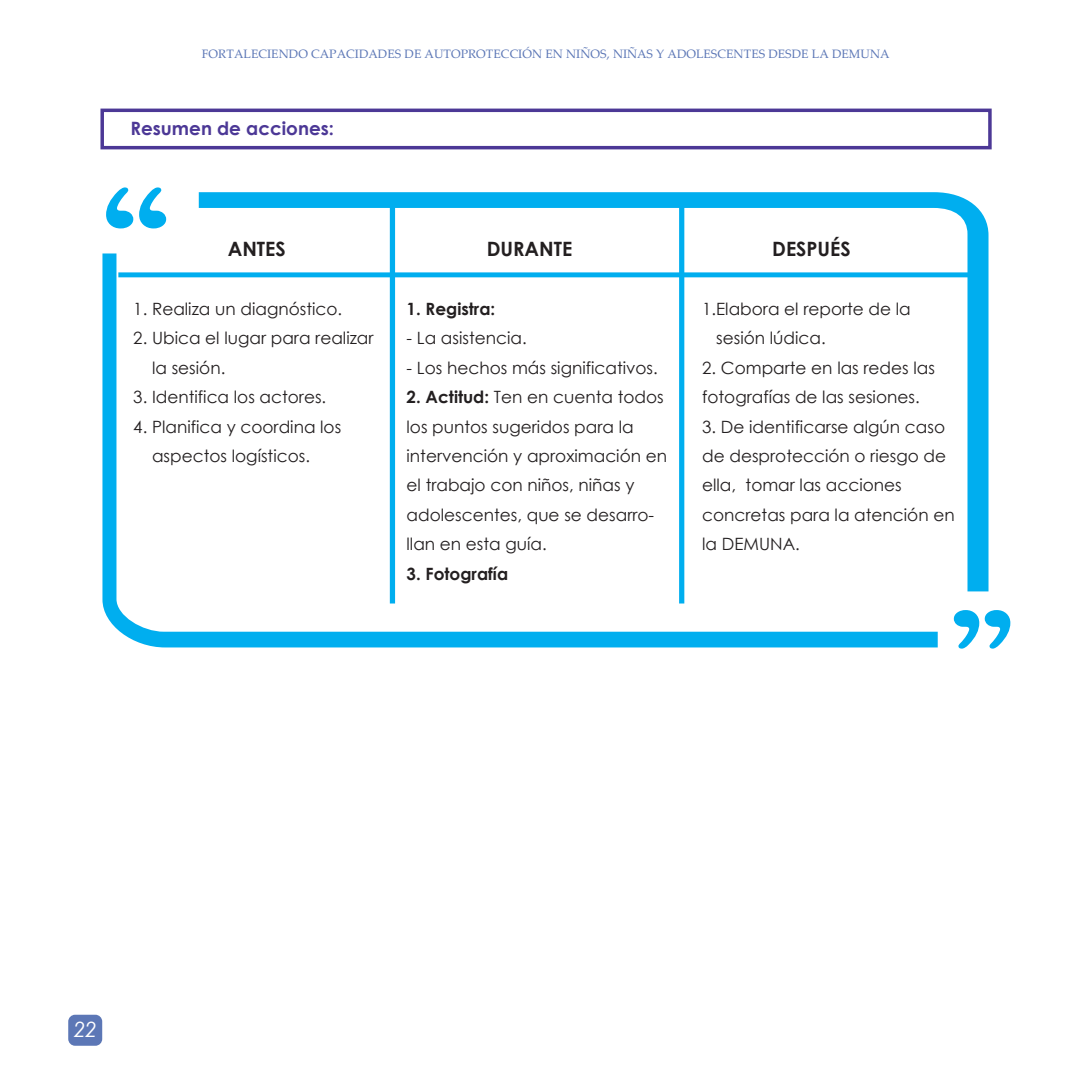
<style>
.page{position:relative;width:1092px;height:1092px;background:#fff}
.page>*{position:absolute;margin:0;border:0;box-sizing:border-box;transform-origin:0 0}
.t1{font:italic 21px "Century Gothic";color:#fff}
.t2{font:700 19.78px "Century Gothic";color:#231f20}
.t3{font:700 18.38px "Century Gothic";color:#4c3896}
.t4{font:16.97px/29.4px "Century Gothic";color:#231f20}
.t5{font:700 16.97px "Century Gothic";color:#231f20}
.t6{font:12.25px "Palatino Linotype";color:#5c77b6}
.s1{font-weight:700}
</style>
<div class="page">
<div style="left:100px;top:109px;width:891px;height:40px;border:3px solid #4c3896"></div>
<svg style="left:102px;top:253px;width:835px;height:394px"></svg>
<svg style="left:199px;top:192px;width:789px;height:399px"></svg>
<svg style="left:953px;top:610px;width:57px;height:38px"></svg>
<svg style="left:106px;top:187px;width:60px;height:41px"></svg>
<div style="left:68px;top:1014px;width:34px;height:31px;background:#5c77b6;border-radius:7px"></div>
<p class="t6" style="left:202px;top:45px;width:689px">FORTALECIENDO CAPACIDADES DE AUTOPROTECCIÓN EN NIÑOS, NIÑAS Y ADOLESCENTES DESDE LA DEMUNA</p>
<p class="t3" style="left:130px;top:114px;width:205px">Resumen de acciones:</p>
<p class="t2" style="left:228px;top:234px;width:60px">ANTES</p>
<p class="t2" style="left:486px;top:234px;width:87px">DURANTE</p>
<p class="t2" style="left:772px;top:234px;width:80px">DESPUÉS</p>
<p class="t4" style="left:133px;top:293px;width:210px">1. Realiza un diagnóstico.</p>
<p class="t4" style="left:152px;top:323px;width:223px;text-indent:-19px">2. Ubica el lugar para realizar la sesión.</p>
<p class="t4" style="left:133px;top:382px;width:194px">3. Identifica los actores.</p>
<p class="t4" style="left:152px;top:411px;width:191px;text-indent:-19px">4. Planifica y coordina los aspectos logísticos.</p>
<p class="t5" style="left:406px;top:295px;width:90px">1. Registra:</p>
<p class="t4" style="left:406px;top:323px;width:122px">- La asistencia.</p>
<p class="t4" style="left:406px;top:352px;width:253px">- Los hechos más significativos.</p>
<p class="t4" style="left:406px;top:382px;width:262px"><span class="s1">2. Actitud:</span> Ten en cuenta todos los puntos sugeridos para la intervención y aproximación en el trabajo con niños, niñas y adolescentes, que se desarro&shy;llan en esta guía.</p>
<p class="t5" style="left:406px;top:560px;width:103px">3. Fotografía</p>
<p class="t4" style="left:716px;top:293px;width:196px;text-indent:-14px">1.Elabora el reporte de la sesión lúdica.</p>
<p class="t4" style="left:702px;top:352px;width:234px">2. Comparte en las redes las fotografías de las sesiones.</p>
<p class="t4" style="left:702px;top:411px;width:254px">3. De identificarse algún caso de desprotección o riesgo de ella, tomar las acciones concretas para la atención en la DEMUNA.</p>
<p class="t1" style="left:74px;top:1014px;width:25px">22</p>
</div>
